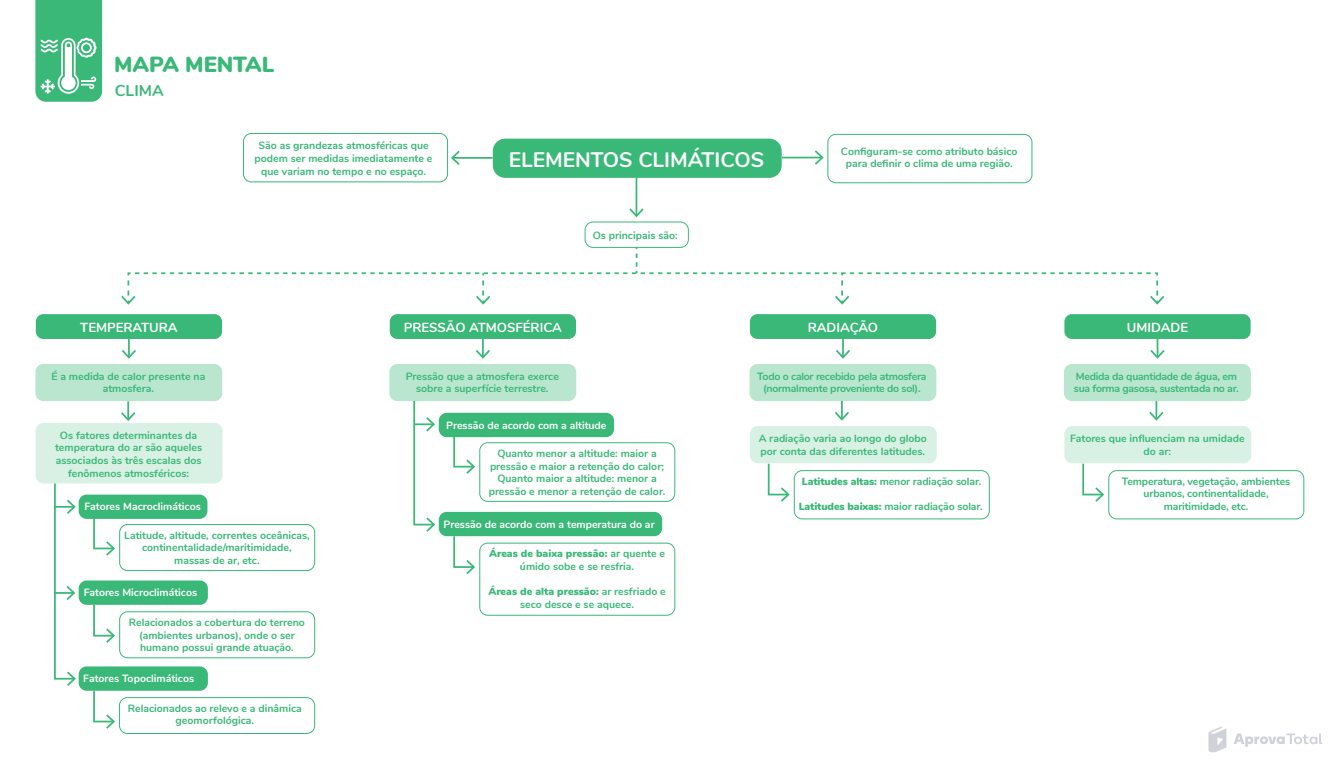
<style>
.page{position:relative;width:1340px;height:765px;background:#fff}
.page>*{position:absolute;margin:0;border:0;box-sizing:border-box;transform-origin:0 0}
.t1{font:900 21.88px "Nunito";color:#3ab878}
.t2{font:700 21px "Nunito";color:#fff}
.t3{font:700 15.75px "Nunito";color:#3ab878}
.t4{font:700 13.12px "Nunito";color:#fff}
.t5{font:700 10.5px/12.6px "Nunito";color:#3ab878;text-align:center}
.t6{font:700 10.5px "Nunito";color:#fff}
.t7{font:700 10.5px/12.6px "Nunito";letter-spacing:-.025em;color:#3ab878;text-align:center}
.s1{font-weight:900}
</style>
<div class="page">
<svg style="left:35px;top:0;width:67px;height:102px;background:#5ac38e"></svg>
<svg style="left:1234px;top:733px;width:88px;height:13px"></svg>
<svg style="left:1208px;top:726px;width:18px;height:26px"></svg>
<div style="left:493px;top:139px;width:288px;height:39px;background:#3ab878;border-radius:12px"></div>
<div style="left:243px;top:133px;width:205px;height:49px;border:1px solid #3ab878;border-radius:8px"></div>
<div style="left:827px;top:134px;width:205px;height:49px;border:1px solid #3ab878;border-radius:8px"></div>
<hr style="left:782px;top:157px;width:39px;height:1px;background:#3ab878">
<svg style="left:814px;top:150px;width:9px;height:15px"></svg>
<svg style="left:121px;top:248px;width:1043px;height:56px"></svg>
<hr style="left:453px;top:157px;width:39px;height:2px;background:#3ab878">
<svg style="left:451px;top:151px;width:9px;height:14px"></svg>
<hr style="left:635px;top:175px;width:2px;height:40px;background:#3ab878">
<svg style="left:629px;top:208px;width:14px;height:9px"></svg>
<div style="left:584px;top:221px;width:105px;height:27px;border:1px solid #3ab878;border-radius:8px"></div>
<div style="left:36px;top:314px;width:186px;height:25px;background:#3ab878;border-radius:7px"></div>
<div style="left:35px;top:364px;width:187px;height:37px;background:#bae6cf;border-radius:8px"></div>
<svg style="left:53px;top:483px;width:23px;height:202px"></svg>
<svg style="left:122px;top:339px;width:14px;height:19px"></svg>
<div style="left:36px;top:422px;width:186px;height:61px;background:#d8f1e4;border-radius:8px"></div>
<svg style="left:121px;top:401px;width:14px;height:20px"></svg>
<div style="left:79px;top:494px;width:128px;height:24px;background:#3ab878;border-radius:8px"></div>
<div style="left:119px;top:524px;width:196px;height:47px;border:1px solid #3ab878;border-radius:8px"></div>
<svg style="left:92px;top:518px;width:23px;height:37px"></svg>
<div style="left:79px;top:580px;width:129px;height:24px;background:#3ab878;border-radius:8px"></div>
<div style="left:119px;top:611px;width:196px;height:47px;border:1px solid #3ab878;border-radius:8px"></div>
<svg style="left:92px;top:604px;width:23px;height:38px"></svg>
<div style="left:79px;top:666px;width:129px;height:24px;background:#3ab878;border-radius:8px"></div>
<div style="left:119px;top:697px;width:196px;height:36px;border:1px solid #3ab878;border-radius:8px"></div>
<svg style="left:92px;top:690px;width:23px;height:38px"></svg>
<div style="left:390px;top:314px;width:186px;height:25px;background:#3ab878;border-radius:7px"></div>
<div style="left:389px;top:364px;width:187px;height:37px;background:#bae6cf;border-radius:8px"></div>
<svg style="left:476px;top:339px;width:14px;height:19px"></svg>
<div style="left:439px;top:412px;width:175px;height:25px;background:#3ab878;border-radius:8px"></div>
<div style="left:479px;top:442px;width:196px;height:59px;border:1px solid #3ab878;border-radius:8px"></div>
<svg style="left:452px;top:437px;width:23px;height:36px"></svg>
<div style="left:439px;top:511px;width:223px;height:25px;background:#3ab878;border-radius:8px"></div>
<div style="left:479px;top:542px;width:196px;height:73px;border:1px solid #3ab878;border-radius:8px"></div>
<svg style="left:452px;top:536px;width:23px;height:38px"></svg>
<svg style="left:413px;top:401px;width:22px;height:130px"></svg>
<div style="left:750px;top:314px;width:186px;height:25px;background:#3ab878;border-radius:7px"></div>
<div style="left:749px;top:364px;width:187px;height:37px;background:#bae6cf;border-radius:8px"></div>
<svg style="left:836px;top:339px;width:14px;height:19px"></svg>
<div style="left:750px;top:426px;width:186px;height:37px;background:#d8f1e4;border-radius:8px"></div>
<svg style="left:835px;top:401px;width:14px;height:19px"></svg>
<div style="left:794px;top:470px;width:195px;height:49px;border:1px solid #3ab878;border-radius:8px"></div>
<svg style="left:767px;top:463px;width:22px;height:38px"></svg>
<div style="left:1064px;top:314px;width:186px;height:25px;background:#3ab878;border-radius:7px"></div>
<div style="left:1064px;top:364px;width:186px;height:37px;background:#bae6cf;border-radius:8px"></div>
<svg style="left:1150px;top:339px;width:14px;height:19px"></svg>
<div style="left:1064px;top:426px;width:187px;height:37px;background:#d8f1e4;border-radius:8px"></div>
<svg style="left:1149px;top:401px;width:14px;height:19px"></svg>
<div style="left:1108px;top:470px;width:196px;height:49px;border:1px solid #3ab878;border-radius:8px"></div>
<svg style="left:1081px;top:463px;width:23px;height:38px"></svg>
<h1 class="t1" style="left:114px;top:48px;width:162px">MAPA MENTAL</h1>
<h3 class="t3" style="left:115px;top:79px;width:50px">CLIMA</h3>
<p class="t5" style="left:255px;top:139px;width:179px">São as grandezas atmosféricas que podem ser medidas imediatamente e que variam no tempo e no espaço.</p>
<p class="t5" style="left:841px;top:144px;width:178px">Configuram-se como atributo básico para definir o clima de uma região.</p>
<h2 class="t2" style="left:509px;top:144px;width:257px">ELEMENTOS CLIMÁTICOS</h2>
<p class="t5" style="left:592px;top:228px;width:87px">Os principais são:</p>
<p class="t4" style="left:80px;top:317px;width:99px">TEMPERATURA</p>
<p class="t5" style="left:51px;top:369px;width:155px">É a medida de calor presente na atmosfera.</p>
<p class="t5" style="left:55px;top:428px;width:148px">Os fatores determinantes da temperatura do ar são aqueles associados às três escalas dos fenômenos atmosféricos:</p>
<p class="t6" style="left:84px;top:499px;width:118px">Fatores Macroclimáticos</p>
<p class="t5" style="left:124px;top:528px;width:187px">Latitude, altitude, correntes oceânicas, continentalidade/maritimidade, massas de ar, etc.</p>
<p class="t6" style="left:84px;top:584px;width:115px">Fatores Microclimáticos</p>
<p class="t5" style="left:129px;top:615px;width:177px">Relacionados a cobertura do terreno (ambientes urbanos), onde o ser humano possui grande atuação.</p>
<p class="t6" style="left:83px;top:670px;width:112px">Fatores Topoclimáticos</p>
<p class="t5" style="left:128px;top:701px;width:176px">Relacionados ao relevo e a dinâmica geomorfológica.</p>
<p class="t4" style="left:404px;top:317px;width:159px">PRESSÃO ATMOSFÉRICA</p>
<p class="t5" style="left:406px;top:369px;width:155px">Pressão que a atmosfera exerce sobre a superfície terrestre.</p>
<p class="t6" style="left:446px;top:417px;width:162px">Pressão de acordo com a altitude</p>
<p class="t5" style="left:489px;top:446px;width:178px">Quanto menor a altitude: maior a pressão e maior a retenção do calor; Quanto maior a altitude: menor a pressão e menor a retenção de calor.</p>
<p class="t6" style="left:443px;top:516px;width:212px">Pressão de acordo com a temperatura do ar</p>
<p class="t5" style="left:489px;top:546px;width:177px"><span class="s1">Áreas de baixa pressão:</span> ar quente e úmido sobe e se resfria.</p>
<p class="t5" style="left:488px;top:584px;width:179px"><span class="s1">Áreas de alta pressão:</span> ar resfriado e seco desce e se aquece.</p>
<p class="t4" style="left:808px;top:317px;width:72px">RADIAÇÃO</p>
<p class="t7" style="left:757px;top:369px;width:171px">Todo o calor recebido pela atmosfera (normalmente proveniente do sol).</p>
<p class="t5" style="left:758px;top:431px;width:170px;text-align:left">A radiação varia ao longo do globo por conta das diferentes latitudes.</p>
<p class="t5" style="left:802px;top:474px;width:181px"><span class="s1">Latitudes altas:</span> menor radiação solar.</p>
<p class="t5" style="left:798px;top:499px;width:186px"><span class="s1">Latitudes baixas:</span> maior radiação solar.</p>
<p class="t4" style="left:1126px;top:317px;width:63px">UMIDADE</p>
<p class="t7" style="left:1074px;top:369px;width:166px;text-align:left">Medida da quantidade de água, em sua forma gasosa, sustentada no ar.</p>
<p class="t5" style="left:1070px;top:431px;width:176px">Fatores que influenciam na umidade do ar:</p>
<p class="t5" style="left:1121px;top:474px;width:170px">Temperatura, vegetação, ambientes urbanos, continentalidade, maritimidade, etc.</p>
</div>
